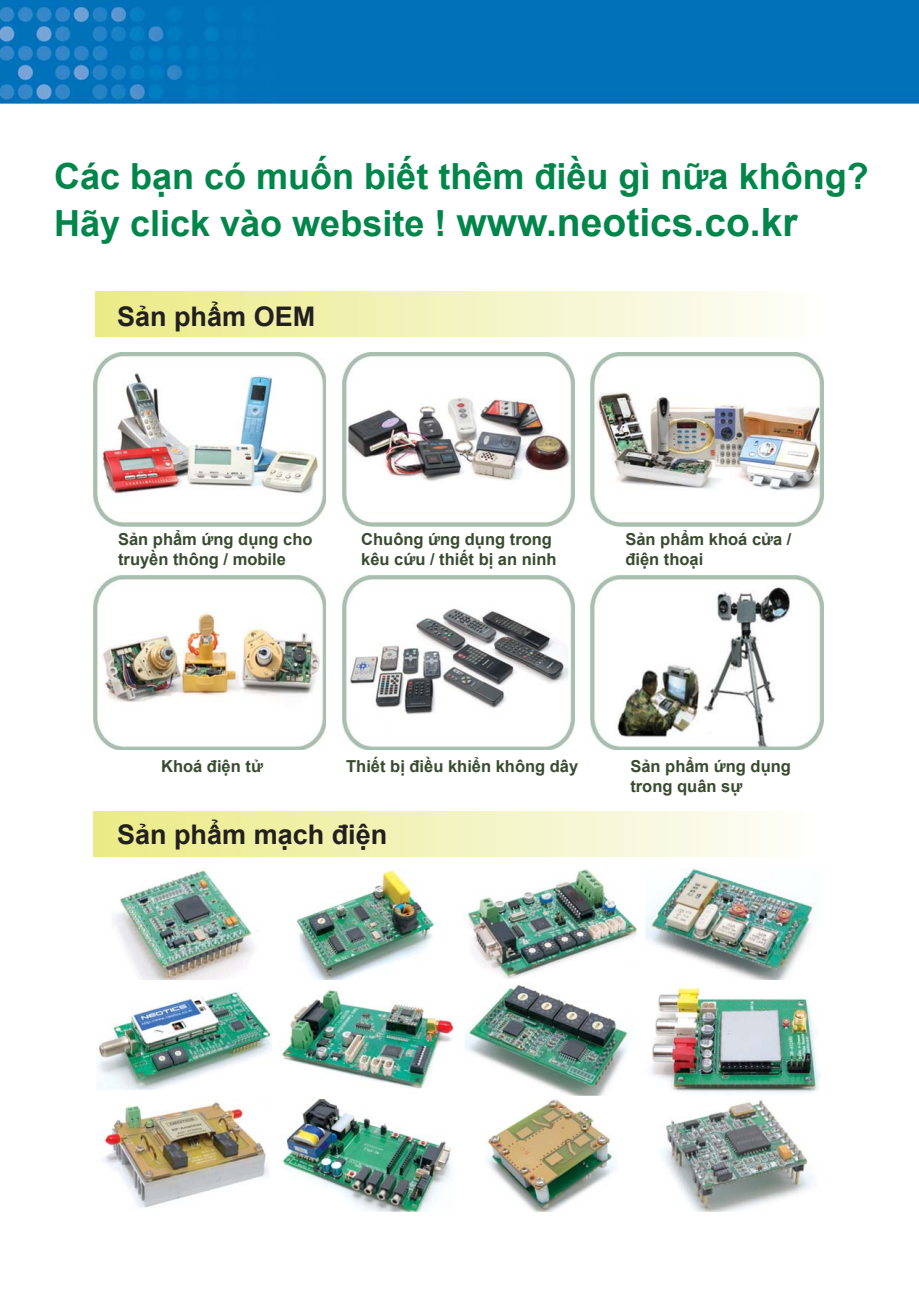
<style>
.page{position:relative;width:919px;height:1289px;background:#fff}
.page>*{position:absolute;margin:0;border:0;box-sizing:border-box;transform-origin:0 0}
.t1{font:700 36px/46.8px "Arial";color:#00854a}
.t2{font:700 27px "Arial";color:#231f20}
.t3{font:700 16.5px/19.8px "Arial";color:#384b2f}
.s1{font-size:39px}
</style>
<div class="page">
<img style="left:0;top:0;width:918px;height:105px">
<div style="left:96px;top:291px;width:724px;height:46px;background:linear-gradient(to right,#eaeb86,#fdfefb)"></div>
<img style="left:93px;top:352px;width:233px;height:175px">
<img style="left:93px;top:575px;width:233px;height:174px">
<img style="left:342px;top:352px;width:232px;height:175px">
<img style="left:342px;top:575px;width:232px;height:174px">
<img style="left:590px;top:352px;width:233px;height:175px">
<img style="left:590px;top:575px;width:233px;height:174px">
<div style="left:94px;top:811px;width:724px;height:45px;background:linear-gradient(to right,#eaeb86,#fdfefb)"></div>
<img style="left:114px;top:870px;width:141px;height:109px">
<img style="left:96px;top:991px;width:176px;height:99px">
<img style="left:103px;top:1099px;width:166px;height:109px">
<img style="left:296px;top:868px;width:138px;height:111px">
<img style="left:279px;top:990px;width:175px;height:99px">
<img style="left:281px;top:1099px;width:170px;height:112px">
<img style="left:467px;top:868px;width:170px;height:111px">
<img style="left:465px;top:983px;width:167px;height:112px">
<img style="left:485px;top:1099px;width:131px;height:112px">
<img style="left:645px;top:868px;width:169px;height:111px">
<img style="left:650px;top:983px;width:170px;height:111px">
<img style="left:661px;top:1099px;width:154px;height:112px">
<h1 class="t1" style="left:54px;top:153px;width:816px">Các bạn có muốn biết thêm điều gì nữa không?<br>Hãy click vào website ! <span class="s1">www.neotics.co.kr</span></h1>
<h2 class="t2" style="left:117px;top:301px;width:200px">Sản phẩm OEM</h2>
<p class="t3" style="left:118px;top:529px;width:196px">Sản phẩm ứng dụng cho truyền thông / mobile</p>
<p class="t3" style="left:361px;top:529px;width:197px">Chuông ứng dụng trong kêu cứu / thiết bị an ninh</p>
<p class="t3" style="left:625px;top:529px;width:168px">Sản phẩm khoá cửa / điện thoại</p>
<p class="t3" style="left:161px;top:756px;width:103px">Khoá điện tử</p>
<p class="t3" style="left:346px;top:756px;width:233px">Thiết bị điều khiển không dây</p>
<p class="t3" style="left:630px;top:756px;width:162px">Sản phẩm ứng dụng trong quân sự</p>
<h2 class="t2" style="left:117px;top:819px;width:272px">Sản phẩm mạch điện</h2>
</div>
